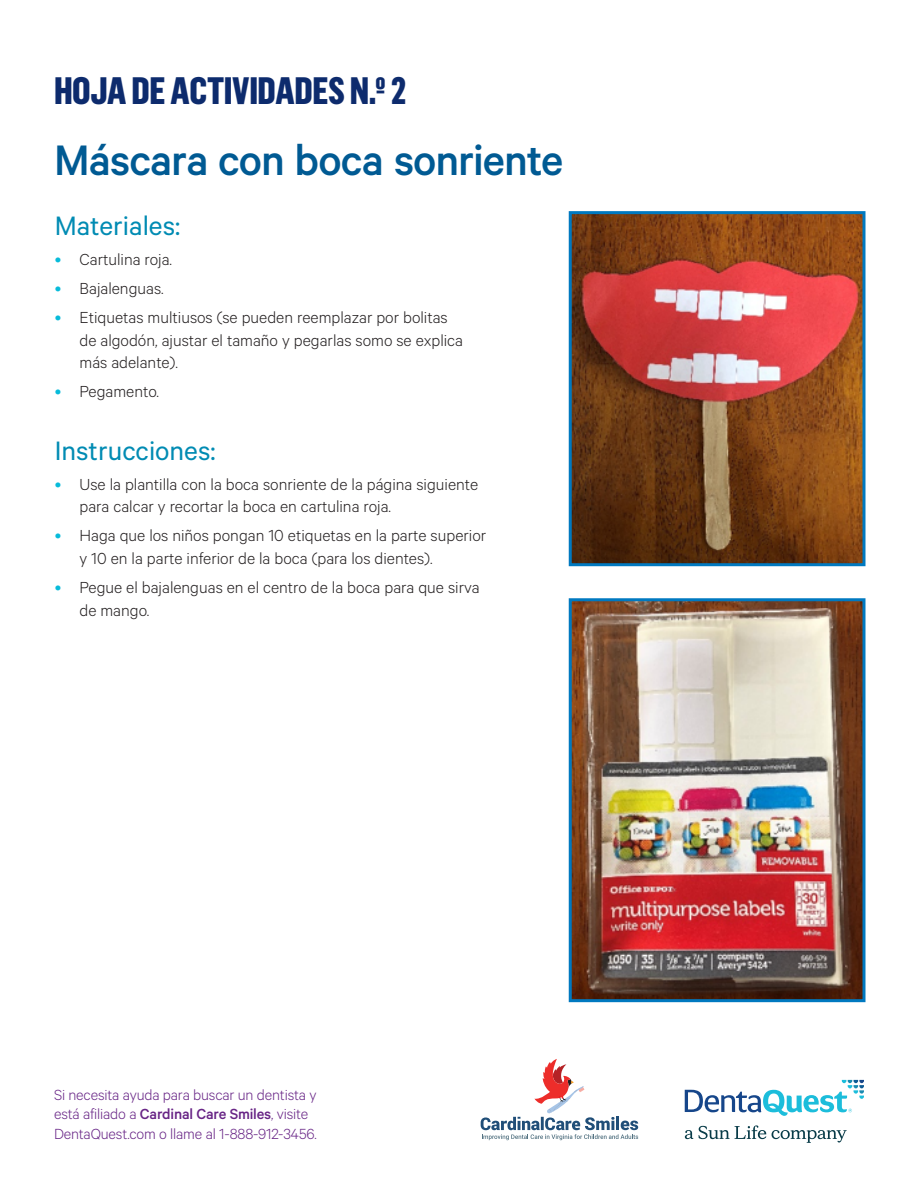
<style>
.page{position:relative;width:918px;height:1188px;background:#fff}
.page>*{position:absolute;margin:0;border:0;box-sizing:border-box;transform-origin:0 0}
.t1{font:500 48px "Calibre";letter-spacing:-.02em;color:#005a93}
.t2{font:800 37.5px "Flama Condensed";letter-spacing:-.015em;color:#0d2b6d}
.t3{font:30px "Calibre";color:#008bb3}
.t4{font:300 18px/22.5px "Calibre";color:#231f20}
.second_header{font:300 16.5px/19.5px "Calibre";letter-spacing:-.01em;color:#682586}
.s1{font-size:19.5px;color:#07bbda}
.s2{font-weight:500}
</style>
<div class="page">
<img style="left:573px;top:215px;width:289px;height:347px">
<div style="left:569px;top:211px;width:297px;height:355px;border:3px solid #0079c0"></div>
<img style="left:573px;top:602px;width:289px;height:396px">
<div style="left:569px;top:598px;width:297px;height:404px;border:3px solid #0079c0"></div>
<svg style="left:685px;top:1080px;width:179px;height:36px"></svg>
<svg style="left:685px;top:1130px;width:8px;height:9px"></svg>
<svg style="left:699px;top:1125px;width:67px;height:14px"></svg>
<svg style="left:772px;top:1130px;width:75px;height:13px"></svg>
<svg style="left:481px;top:1059px;width:157px;height:81px"></svg>
<p class="t2" style="left:54px;top:67px;width:354px">HOJA DE ACTIVIDADES N.º 2</p>
<p class="t1" style="left:54px;top:132px;width:511px">Máscara con boca sonriente</p>
<p class="t3" style="left:55px;top:209px;width:127px">Materiales:</p>
<p class="t4" style="left:55px;top:247px;width:119px"><span class="s1">•</span> Cartulina roja.</p>
<p class="t4" style="left:55px;top:276px;width:110px"><span class="s1">•</span> Bajalenguas.</p>
<p class="t4" style="left:80px;top:306px;width:385px;text-indent:-25px"><span class="s1">•</span> Etiquetas multiusos (se pueden reemplazar por bolitas de algodón, ajustar el tamaño y pegarlas somo se explica más adelante).</p>
<p class="t4" style="left:55px;top:380px;width:106px"><span class="s1">•</span> Pegamento.</p>
<p class="t3" style="left:55px;top:434px;width:162px">Instrucciones:</p>
<p class="t4" style="left:80px;top:472px;width:400px;text-indent:-25px"><span class="s1">•</span> Use la plantilla con la boca sonriente de la página siguiente para calcar y recortar la boca en cartulina roja.</p>
<p class="t4" style="left:80px;top:524px;width:408px;text-indent:-25px"><span class="s1">•</span> Haga que los niños pongan 10 etiquetas en la parte superior y 10 en la parte inferior de la boca (para los dientes).</p>
<p class="t4" style="left:80px;top:576px;width:402px;text-indent:-25px"><span class="s1">•</span> Pegue el bajalenguas en el centro de la boca para que sirva de mango.</p>
<p class="second_header" style="left:54px;top:1084px;width:264px">Si necesita ayuda para buscar un dentista y está afiliado a <span class="s2">Cardinal Care Smiles</span>, visite<br>DentaQuest.com o llame al 1-888-912-3456.</p>
</div>
